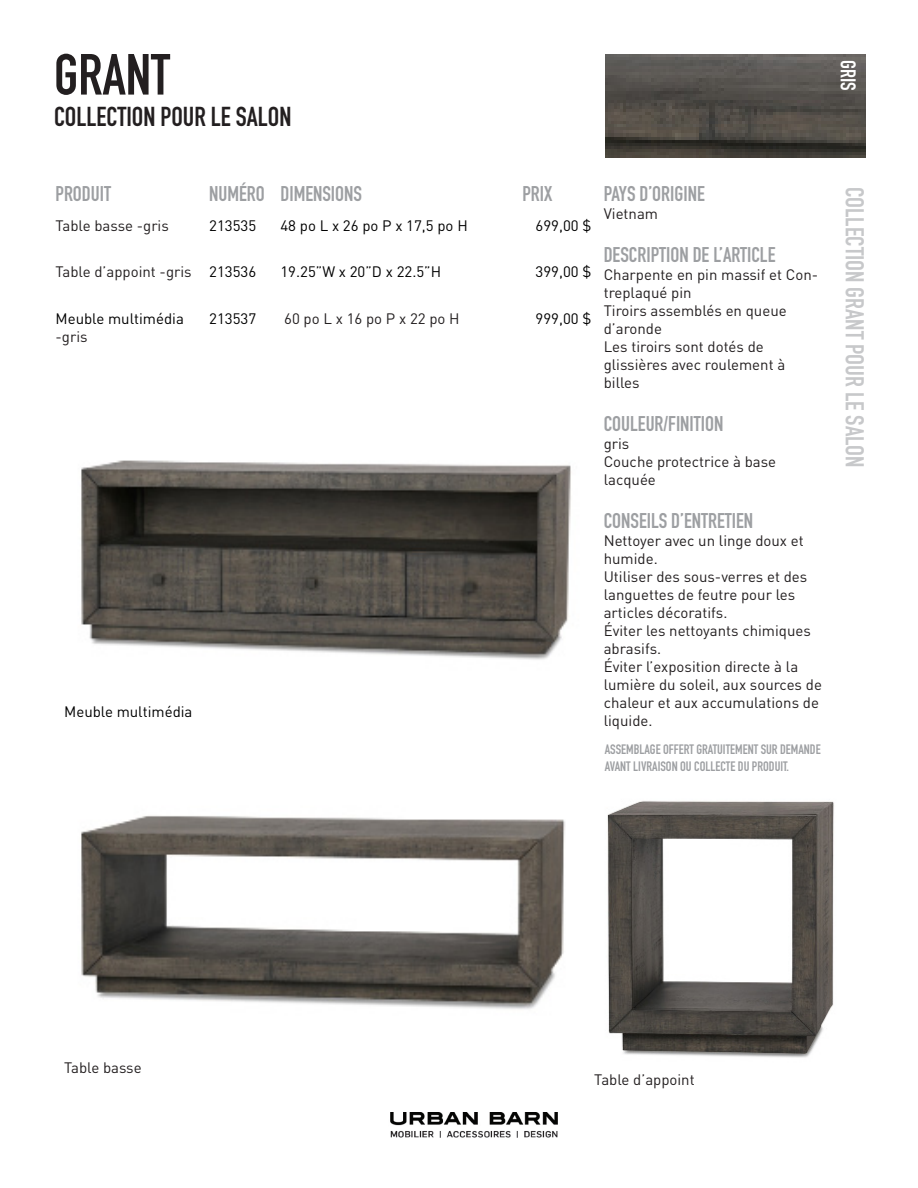
<style>
.page{position:relative;width:918px;height:1188px;background:#fff}
.page>*{position:absolute;margin:0;border:0;box-sizing:border-box;transform-origin:0 0}
.t1{font:57px "DIN Engschrift Std";color:#231f20}
.t2{font:27px "DIN Engschrift Std";color:#231f20}
.t3{font:25.5px "DIN Engschrift Std";color:#c7c8ca}
.t4{font:21px "DIN Engschrift Std";color:#9d9fa2}
.t5{font:21px "DIN Engschrift Std";color:#fff}
.t6{font:15px/18px "DINOT";color:#231f20}
.t7{font:15px "DINOT";color:#000}
.t8{font:13.5px/16.2px "DIN Engschrift Std";color:#9d9fa2}
</style>
<div class="page">
<img style="left:607px;top:801px;width:227px;height:257px">
<img style="left:81px;top:460px;width:490px;height:200px">
<img style="left:81px;top:815px;width:484px;height:194px">
<img style="left:605px;top:54px;width:260px;height:104px">
<img style="left:390px;top:1113px;width:168px;height:25px">
<p class="t1" style="left:54px;top:41px;width:117px">GRANT</p>
<p class="t2" style="left:54px;top:101px;width:239px">COLLECTION POUR LE SALON</p>
<p class="t5" style="left:860px;top:60px;width:32px;rotate:90deg">GRIS</p>
<p class="t4" style="left:56px;top:181px;width:57px">PRODUIT</p>
<p class="t4" style="left:209px;top:181px;width:57px">NUMÉRO</p>
<p class="t4" style="left:280px;top:181px;width:83px">DIMENSIONS</p>
<p class="t4" style="left:522px;top:181px;width:31px">PRIX</p>
<p class="t6" style="left:56px;top:216px;width:115px">Table basse -gris</p>
<p class="t7" style="left:209px;top:215px;width:48px">213535</p>
<p class="t7" style="left:280px;top:215px;width:189px">48 po L x 26 po P x 17,5 po H</p>
<p class="t7" style="left:536px;top:215px;width:57px">699,00 $</p>
<p class="t6" style="left:56px;top:262px;width:138px">Table d’appoint -gris</p>
<p class="t7" style="left:209px;top:261px;width:48px">213536</p>
<p class="t7" style="left:280px;top:261px;width:162px">19.25”W x 20”D x 22.5”H</p>
<p class="t7" style="left:536px;top:261px;width:57px">399,00 $</p>
<p class="t7" style="left:56px;top:309px;width:130px">Meuble multimédia</p>
<p class="t6" style="left:56px;top:327px;width:34px">-gris</p>
<p class="t7" style="left:209px;top:309px;width:48px">213537</p>
<p class="t6" style="left:284px;top:309px;width:177px">60 po L x 16 po P x 22 po H</p>
<p class="t7" style="left:536px;top:309px;width:57px">999,00 $</p>
<p class="t7" style="left:64px;top:701px;width:130px">Meuble multimédia</p>
<p class="t4" style="left:604px;top:181px;width:103px">PAYS D’ORIGINE</p>
<p class="t6" style="left:604px;top:204px;width:56px">Vietnam</p>
<p class="t4" style="left:604px;top:242px;width:173px">DESCRIPTION DE L’ARTICLE</p>
<p class="t6" style="left:604px;top:265px;width:216px">Charpente en pin massif et Con&shy;treplaqué pin</p>
<p class="t6" style="left:604px;top:301px;width:184px">Tiroirs assemblés en queue d’aronde</p>
<p class="t6" style="left:604px;top:337px;width:183px">Les tiroirs sont dotés de glissières avec roulement à billes</p>
<p class="t4" style="left:604px;top:411px;width:121px">COULEUR/FINITION</p>
<p class="t6" style="left:604px;top:434px;width:27px">gris</p>
<p class="t6" style="left:604px;top:452px;width:174px">Couche protectrice à base lacquée</p>
<p class="t4" style="left:604px;top:509px;width:151px">CONSEILS D’ENTRETIEN</p>
<p class="t6" style="left:604px;top:531px;width:202px">Nettoyer avec un linge doux et humide.</p>
<p class="t6" style="left:604px;top:567px;width:205px">Utiliser des sous-verres et des</p>
<p class="t6" style="left:604px;top:585px;width:193px">languettes de feutre pour les</p>
<p class="t6" style="left:604px;top:603px;width:125px">articles décoratifs.</p>
<p class="t6" style="left:604px;top:621px;width:209px">Éviter les nettoyants chimiques abrasifs.</p>
<p class="t6" style="left:604px;top:657px;width:220px">Éviter l’exposition directe à la lumière du soleil, aux sources de chaleur et aux accumulations de liquide.</p>
<p class="t8" style="left:605px;top:742px;width:217px">ASSEMBLAGE OFFERT GRATUITEMENT SUR DEMANDE<br>AVANT LIVRAISON OU COLLECTE DU PRODUIT.</p>
<p class="t3" style="left:870px;top:187px;width:282px;rotate:90deg">COLLECTION GRANT POUR LE SALON</p>
<p class="t6" style="left:64px;top:1058px;width:79px">Table basse</p>
<p class="t6" style="left:594px;top:1070px;width:102px">Table d’appoint</p>
</div>
